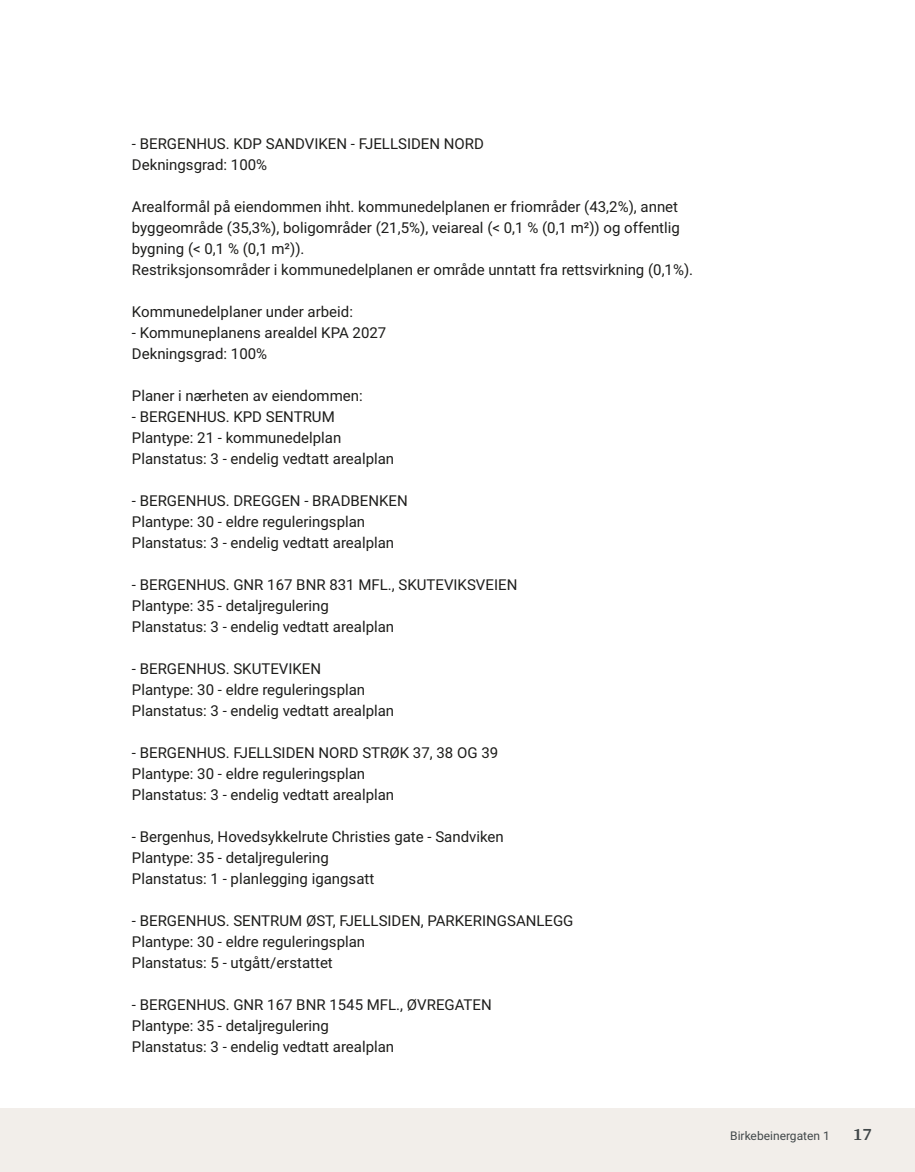
<style>
.page{position:relative;width:915px;height:1172px;background:#fff}
.page>*{position:absolute;margin:0;border:0;box-sizing:border-box;transform-origin:0 0}
.t1{font:700 18px "Arya";color:#414749}
.t2{font:15px/21px "Roboto Vitec";color:#1d1d1b}
.t3{font:12px "Roboto Vitec";color:#414749}
</style>
<div class="page">
<div style="left:0;top:1108px;width:914px;height:64px;background:#f2eeea"></div>
<p class="t2" style="left:132px;top:132px;width:353px">‑ BERGENHUS. KDP SANDVIKEN ‑ FJELLSIDEN NORD<br>Dekningsgrad: 100%</p>
<p class="t2" style="left:132px;top:195px;width:562px">Arealformål på eiendommen ihht. kommunedelplanen er friområder (43,2%), annet byggeområde (35,3%), boligområder (21,5%), veiareal (&lt; 0,1 % (0,1 m²)) og offentlig bygning (&lt; 0,1 % (0,1 m²)).<br>Restriksjonsområder i kommunedelplanen er område unntatt fra rettsvirkning (0,1%).</p>
<p class="t2" style="left:132px;top:300px;width:256px">Kommunedelplaner under arbeid:<br>‑ Kommuneplanens arealdel KPA 2027<br>Dekningsgrad: 100%</p>
<p class="t2" style="left:132px;top:384px;width:264px">Planer i nærheten av eiendommen:<br>‑ BERGENHUS. KPD SENTRUM<br>Plantype: 21 ‑ kommunedelplan<br>Planstatus: 3 ‑ endelig vedtatt arealplan</p>
<p class="t2" style="left:132px;top:489px;width:277px">‑ BERGENHUS. DREGGEN ‑ BRADBENKEN<br>Plantype: 30 ‑ eldre reguleringsplan<br>Planstatus: 3 ‑ endelig vedtatt arealplan</p>
<p class="t2" style="left:132px;top:573px;width:387px">‑ BERGENHUS. GNR 167 BNR 831 MFL., SKUTEVIKSVEIEN<br>Plantype: 35 ‑ detaljregulering<br>Planstatus: 3 ‑ endelig vedtatt arealplan</p>
<p class="t2" style="left:132px;top:657px;width:264px">‑ BERGENHUS. SKUTEVIKEN<br>Plantype: 30 ‑ eldre reguleringsplan<br>Planstatus: 3 ‑ endelig vedtatt arealplan</p>
<p class="t2" style="left:132px;top:741px;width:367px">‑ BERGENHUS. FJELLSIDEN NORD STRØK 37, 38 OG 39<br>Plantype: 30 ‑ eldre reguleringsplan<br>Planstatus: 3 ‑ endelig vedtatt arealplan</p>
<p class="t2" style="left:132px;top:825px;width:373px">‑ Bergenhus, Hovedsykkelrute Christies gate ‑ Sandviken<br>Plantype: 35 ‑ detaljregulering<br>Planstatus: 1 ‑ planlegging igangsatt</p>
<p class="t2" style="left:132px;top:909px;width:443px">‑ BERGENHUS. SENTRUM ØST, FJELLSIDEN, PARKERINGSANLEGG<br>Plantype: 30 ‑ eldre reguleringsplan<br>Planstatus: 5 ‑ utgått/ erstattet</p>
<p class="t2" style="left:132px;top:993px;width:361px">‑ BERGENHUS. GNR 167 BNR 1545 MFL., ØVREGATEN<br>Plantype: 35 ‑ detaljregulering<br>Planstatus: 3 ‑ endelig vedtatt arealplan</p>
<p class="t3" style="left:730px;top:1127px;width:101px">Birkebeinergaten 1</p>
<p class="t1" style="left:852px;top:1123px;width:21px">17</p>
</div>
